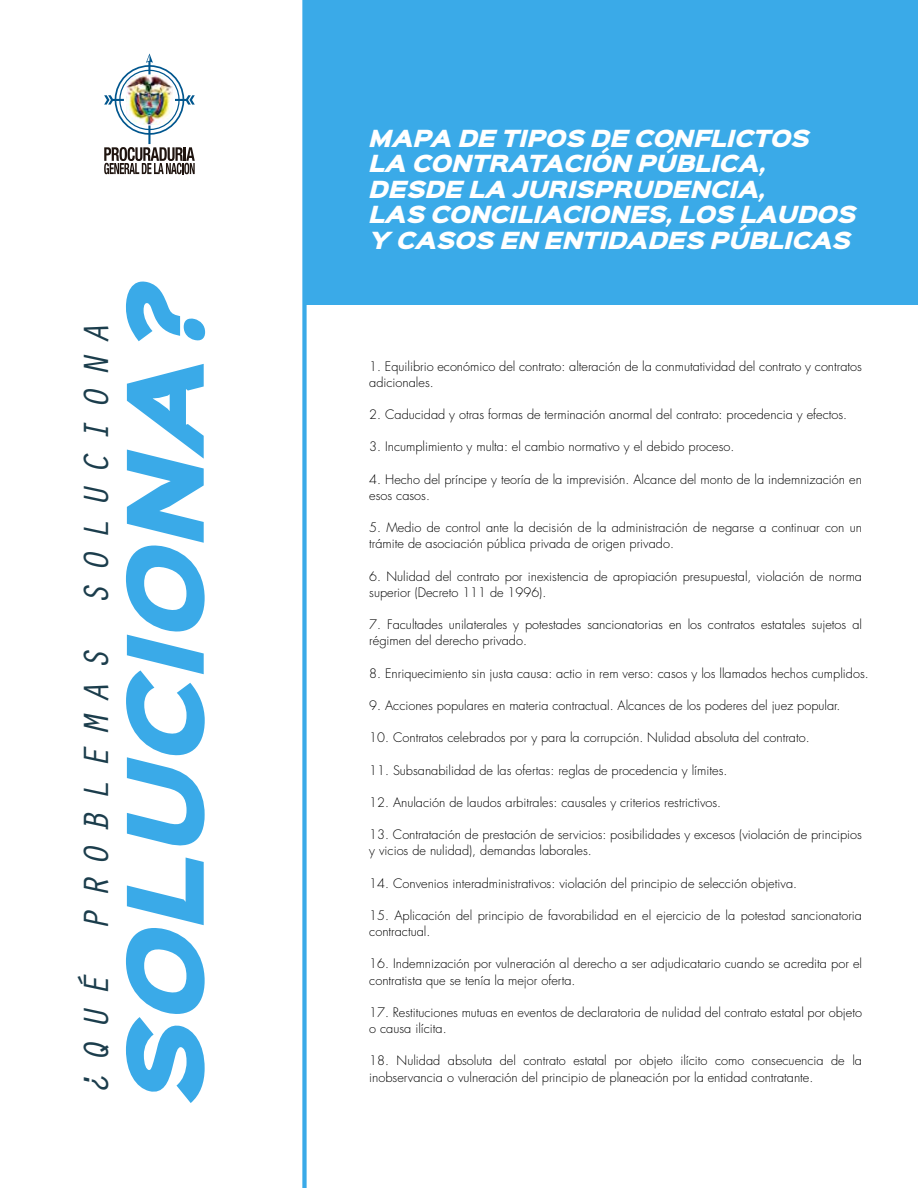
<style>
.page{position:relative;width:918px;height:1188px;background:#fff}
.page>*{position:absolute;margin:0;border:0;box-sizing:border-box;transform-origin:0 0}
.t1{font:italic 94.8px "Sinkin Sans 900 X Black";color:#3aaae8}
.t2{font:italic 36.3px "Orator Std";letter-spacing:.3em;color:#1b3d4c}
.t3{font:italic 21.3px/25.5px "Sinkin Sans 900 X Black";letter-spacing:-.02em;color:#fff}
.t4{font:300 12.75px/16.2px "Futura";color:#000}
</style>
<div class="page">
<img style="left:104px;top:53px;width:91px;height:121px">
<div style="left:304px;top:0;width:614px;height:304px;background:#3aaae8"></div>
<div style="left:302px;top:0;width:5px;height:1188px;background:#3aaae8"></div>
<h2 class="t2" style="left:70px;top:1095px;width:774px;rotate:-90deg">¿QUÉ PROBLEMAS SOLUCIONA</h2>
<h1 class="t1" style="left:116px;top:1104px;width:828px;rotate:-90deg">SOLUCIONA?</h1>
<h3 class="t3" style="left:369px;top:126px;width:489px">MAPA DE TIPOS DE CONFLICTOS<br>LA CONTRATACIÓN PÚBLICA,<br>DESDE LA JURISPRUDENCIA,<br>LAS CONCILIACIONES, LOS LAUDOS<br>Y CASOS EN ENTIDADES PÚBLICAS</h3>
<p class="t4" style="left:369px;top:358px;width:494px">1. Equilibrio económico del contrato: alteración de la conmutatividad del contrato y contratos adicionales.</p>
<p class="t4" style="left:369px;top:407px;width:479px">2. Caducidad y otras formas de terminación anormal del contrato: procedencia y efectos.</p>
<p class="t4" style="left:369px;top:439px;width:367px">3. Incumplimiento y multa: el cambio normativo y el debido proceso.</p>
<p class="t4" style="left:369px;top:471px;width:494px">4. Hecho del príncipe y teoría de la imprevisión. Alcance del monto de la indemnización en esos casos.</p>
<p class="t4" style="left:369px;top:520px;width:494px">5. Medio de control ante la decisión de la administración de negarse a continuar con un trámite de asociación pública privada de origen privado.</p>
<p class="t4" style="left:369px;top:568px;width:494px">6. Nulidad del contrato por inexistencia de apropiación presupuestal, violación de norma superior (Decreto 111 de 1996).</p>
<p class="t4" style="left:369px;top:617px;width:494px">7. Facultades unilaterales y potestades sancionatorias en los contratos estatales sujetos al régimen del derecho privado.</p>
<p class="t4" style="left:369px;top:665px;width:501px">8. Enriquecimiento sin justa causa: actio in rem verso: casos y los llamados hechos cumplidos.</p>
<p class="t4" style="left:369px;top:698px;width:473px">9. Acciones populares en materia contractual. Alcances de los poderes del juez popular.</p>
<p class="t4" style="left:369px;top:730px;width:442px">10. Contratos celebrados por y para la corrupción. Nulidad absoluta del contrato.</p>
<p class="t4" style="left:369px;top:762px;width:360px">11. Subsanabilidad de las ofertas: reglas de procedencia y límites.</p>
<p class="t4" style="left:369px;top:795px;width:353px">12. Anulación de laudos arbitrales: causales y criterios restrictivos.</p>
<p class="t4" style="left:369px;top:827px;width:494px">13. Contratación de prestación de servicios: posibilidades y excesos (violación de principios y vicios de nulidad), demandas laborales.</p>
<p class="t4" style="left:369px;top:875px;width:429px">14. Convenios interadministrativos: violación del principio de selección objetiva.</p>
<p class="t4" style="left:369px;top:908px;width:494px">15. Aplicación del principio de favorabilidad en el ejercicio de la potestad sancionatoria contractual.</p>
<p class="t4" style="left:369px;top:956px;width:494px">16. Indemnización por vulneración al derecho a ser adjudicatario cuando se acredita por el contratista que se tenía la mejor oferta.</p>
<p class="t4" style="left:369px;top:1005px;width:494px">17. Restituciones mutuas en eventos de declaratoria de nulidad del contrato estatal por objeto o causa ilícita.</p>
<p class="t4" style="left:369px;top:1053px;width:494px">18. Nulidad absoluta del contrato estatal por objeto ilícito como consecuencia de la inobservancia o vulneración del principio de planeación por la entidad contratante.</p>
</div>
